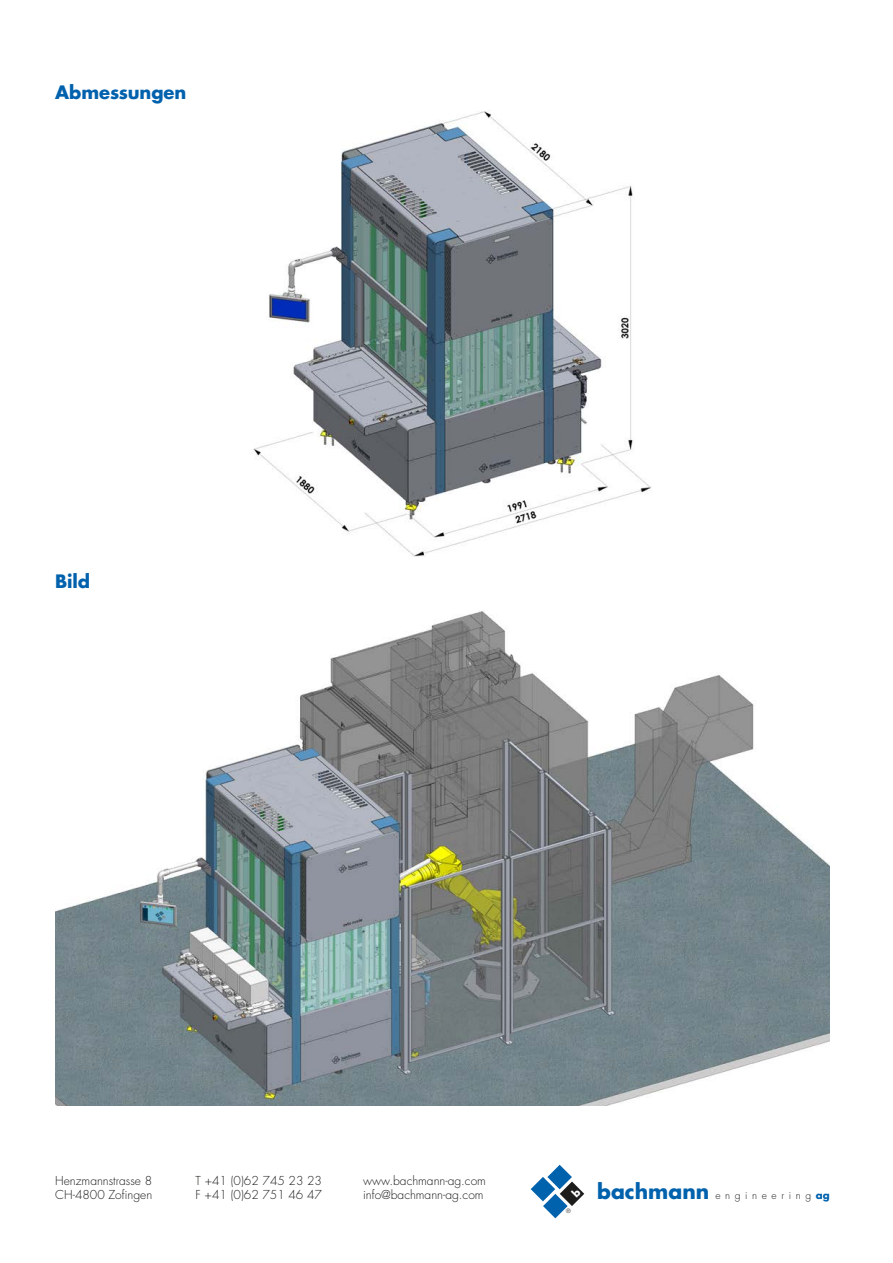
<style>
.page{position:relative;width:893px;height:1263px;background:#fff}
.page>*{position:absolute;margin:0;border:0;box-sizing:border-box;transform-origin:0 0}
.t1{font:700 18px "Futura";letter-spacing:-.005em;color:#0061ad}
.t2{font:300 12px/14.4px "Futura";color:#1d1d1b}
.t3{font:300 10.2px "Futura";letter-spacing:.45em;color:#1d1d1b}
.t4{font:6.15px "Helvetica";color:#1d1d1b}
.s1{font-weight:700;font-size:20.4px;color:#0061ad}
.s2{font-weight:700;color:#0061ad}
</style>
<div class="page">
<img style="left:253px;top:110px;width:399px;height:447px">
<img style="left:55px;top:611px;width:774px;height:495px">
<svg style="left:531px;top:1165px;width:53px;height:53px"></svg>
<h1 class="t1" style="left:55px;top:81px;width:133px">Abmessungen</h1>
<h1 class="t1" style="left:55px;top:570px;width:36px">Bild</h1>
<p class="t2" style="left:55px;top:1173px;width:98px">Henzmannstrasse 8<br>CH-4800 Zofingen</p>
<p class="t2" style="left:196px;top:1173px;width:128px">T +41 (0)62 745 23 23<br>F +41 (0)62 751 46 47</p>
<p class="t2" style="left:363px;top:1173px;width:124px">www.bachmann-ag.com info@bachmann-ag.com</p>
<p class="t4" style="left:566px;top:1207px;width:6px">®</p>
<p class="t3" style="left:597px;top:1189px;width:234px"><span class="s1">bachmann</span> engineering<span class="s2">ag</span></p>
</div>
